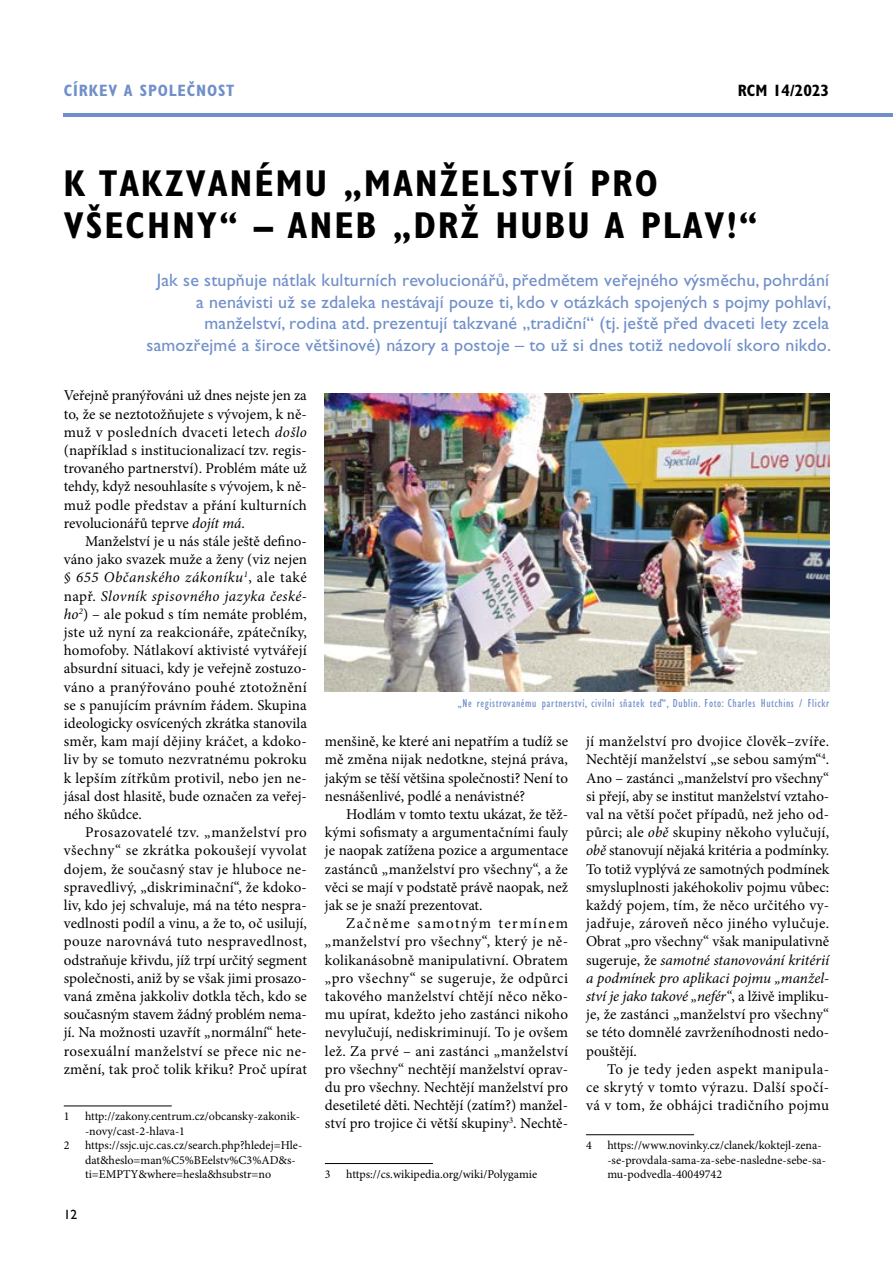
<style>
.page{position:relative;width:893px;height:1263px;background:#fff}
.page>*{position:absolute;margin:0;border:0;box-sizing:border-box;transform-origin:0 0}
.t1{font:700 condensed 37.5px "Gill Sans Std";letter-spacing:.05em;color:#000}
.t2{font:18px/21.6px "Gill Sans Std";letter-spacing:.01em;color:#708fc9;text-align:right}
.t3{font:700 condensed 16.5px "Gill Sans Std";letter-spacing:.05em;color:#708fc9}
.t4{font:700 condensed 16.5px "Gill Sans Std";color:#000}
.t5{font:15px/18.1px "Minion Pro";letter-spacing:.005em;color:#000;text-align:justify}
.t6{font:13.5px "Gill Sans Std";color:#000}
.t7{font:12px/14.4px "Minion Pro";color:#000}
.t8{font:condensed 12px "Gill Sans Std";letter-spacing:.05em;color:#708fc9}
.s1{font-style:italic}
</style>
<div class="page">
<hr style="left:64px;top:113px;width:829px;height:4px;background:#708fc9">
<img style="left:325px;top:393px;width:504px;height:298px">
<hr style="left:64px;top:1106px;width:108px;height:1px;background:#000">
<hr style="left:325px;top:1163px;width:108px;height:1px;background:#000">
<hr style="left:586px;top:1134px;width:108px;height:1px;background:#000">
<p class="t3" style="left:64px;top:81px;width:134px">CÍRKEV A SPO LEČNOST</p>
<p class="t4" style="left:738px;top:81px;width:93px">RCM 14/2023</p>
<h1 class="t1" style="left:64px;top:161px;width:57px">K TAKZ</h1>
<h1 class="t1" style="left:186px;top:161px;width:203px">VANÉMU „MAN</h1>
<h1 class="t1" style="left:440px;top:161px;width:173px">ŽELSTVÍ PRO</h1>
<h1 class="t1" style="left:64px;top:203px;width:85px">VŠECHN</h1>
<h1 class="t1" style="left:197px;top:203px;width:322px">Y“ – AN EB „DRŽ HUBU</h1>
<h1 class="t1" style="left:604px;top:203px;width:154px">A PLAV!“</h1>
<p class="t2" style="left:147px;top:269px;width:686px">Jak se stupňuje nátlak kulturních revolucionářů, předmětem veřejného výsměchu, pohrdání a nenávisti už se zdaleka nestávají pouze ti, kdo v otázkách spojených s pojmy pohlaví, manželství, rodina atd. prezentují takzvané „tradiční“ (tj. ještě před dvaceti lety zcela samozřejmé a široce většinové) názory a postoje – to už si dnes totiž nedovolí skoro nikdo.</p>
<p class="t5" style="left:64px;top:387px;width:245px">Veřejně pranýřováni už dnes nejste jen za to, že se neztotožňujete s vývojem, k ně&shy;muž v posledních dvaceti letech <span class="s1">došlo </span>(například s institucionalizací tzv. regis&shy;trovaného partnerství). Problém máte už tehdy, když nesouhlasíte s vývojem, k ně&shy;muž podle představ a přání kulturních revolucionářů teprve <span class="s1">dojít má</span>.</p>
<p class="t5" style="left:64px;top:532px;width:245px;text-indent:21px">Manželství je u nás stále ještě defino&shy;váno jako svazek muže a ženy (viz nejen <span class="s1">§ 655 Občanského zákoníku</span><sup>1</sup>, ale také např. <span class="s1">Slovník spisovného jazyka české&shy;ho</span><sup>2</sup>) – ale pokud s tím nemáte problém, jste už nyní za reakcionáře, zpátečníky, homofoby. Nátlakoví aktivisté vytvářejí absurdní situaci, kdy je veřejně zostuzo&shy;váno a pranýřováno pouhé ztotožnění se s panujícím právním řádem. Skupina ideologicky osvícených zkrátka stanovila směr, kam mají dějiny kráčet, a kdoko&shy;liv by se tomuto nezvratnému pokroku k lepším zítřkům protivil, nebo jen ne&shy;jásal dost hlasitě, bude označen za veřej&shy;ného škůdce.</p>
<p class="t5" style="left:64px;top:823px;width:245px;text-indent:21px">Prosazovatelé tzv. „manželství pro všechny“ se zkrátka pokoušejí vyvolat dojem, že současný stav je hluboce ne&shy;spravedlivý, „diskriminační“, že kdoko&shy;liv, kdo jej schvaluje, má na této nespra&shy;vedlnosti podíl a vinu, a že to, oč usilují, pouze narovnává tuto nespravedlnost, odstraňuje křivdu, jíž trpí určitý segment společnosti, aniž by se však jimi prosazo&shy;vaná změna jakkoliv dotkla těch, kdo se současným stavem žádný problém nema&shy;jí. Na možnosti uzavřít „normální“ hete&shy;rosexuální manželství se přece nic ne&shy;změní, tak proč tolik křiku? Proč upírat</p>
<p class="t7" style="left:64px;top:1109px;width:7px">1</p>
<p class="t7" style="left:85px;top:1109px;width:217px">http://zakony.centrum.cz/obcansky-zakonik--novy/cast-2-hlava-1</p>
<p class="t7" style="left:64px;top:1138px;width:7px">2</p>
<p class="t7" style="left:85px;top:1138px;width:219px">https://ssjc.ujc.cas.cz/search.php?hledej=Hle&shy;dat&amp;heslo=man%C5%BEelstv%C3%AD&amp;s&shy;ti=EMPTY&amp;where=hesla&amp;hsubstr=no</p>
<p class="t6" style="left:64px;top:1207px;width:15px">12</p>
<p class="t8" style="left:458px;top:697px;width:373px">„Ne registrovanému partnerství, civilní sňatek teď“, Dublin. Foto: Charles Hutchins / Flickr</p>
<p class="t5" style="left:325px;top:732px;width:245px">menšině, ke které ani nepatřím a tudíž se mě změna nijak nedotkne, stejná práva, jakým se těší většina společnosti? Není to nesnášenlivé, podlé a nenávistné?</p>
<p class="t5" style="left:325px;top:805px;width:245px;text-indent:21px">Hodlám v tomto textu ukázat, že těž&shy;kými sofismaty a argumentačními fauly je naopak zatížena pozice a argumentace zastánců „manželství pro všechny“, a že věci se mají v podstatě právě naopak, než jak se je snaží prezentovat.</p>
<p class="t5" style="left:325px;top:914px;width:245px;text-indent:21px">Začněme samotným termínem „manželství pro všechny“, který je ně&shy;kolikanásobně manipulativní. Obratem „pro všechny“ se sugeruje, že odpůrci takového manželství chtějí něco něko&shy;mu upírat, kdežto jeho zastánci nikoho nevylučují, nediskriminují. To je ovšem lež. Za prvé – ani zastánci „manželství pro všechny“ nechtějí manželství oprav&shy;du pro všechny. Nechtějí manželství pro desetileté děti. Nechtějí (zatím?) manžel&shy;ství pro trojice či větší skupiny<sup>3</sup>. Nechtě-</p>
<p class="t7" style="left:325px;top:1167px;width:7px">3</p>
<p class="t7" style="left:346px;top:1167px;width:193px">https://cs.wikipedia.org/wiki/Polygamie</p>
<p class="t5" style="left:586px;top:732px;width:245px">jí manželství pro dvojice člověk–zvíře.<br>Nechtějí manželství „se sebou samým“<sup>4</sup>.<br>Ano – zastánci „manželství pro všechny“ si přejí, aby se institut manželství vztaho&shy;val na větší počet případů, než jeho od&shy;půrci; ale <span class="s1">obě</span> skupiny někoho vylučují, <span class="s1">obě</span> stanovují nějaká kritéria a podmínky.<br>To totiž vyplývá ze samotných podmínek smysluplnosti jakéhokoliv pojmu vůbec: každý pojem, tím, že něco určitého vy&shy;jadřuje, zároveň něco jiného vylučuje.<br>Obrat „pro všechny“ však manipulativně sugeruje, že <span class="s1">samotné stanovování kritérií a podmínek pro aplikaci pojmu „manžel&shy;ství je jako takové „nefér“</span>, a lživě impliku&shy;je, že zastánci „manželství pro všechny“ se této domnělé zavrženíhodnosti nedo&shy;pouštějí.</p>
<p class="t5" style="left:586px;top:1060px;width:245px;text-indent:21px">To je tedy jeden aspekt manipula&shy;ce skrytý v tomto výrazu. Další spočí&shy;vá v tom, že obhájci tradičního pojmu</p>
<p class="t7" style="left:586px;top:1138px;width:7px">4</p>
<p class="t7" style="left:607px;top:1138px;width:220px">https://www.novinky.cz/clanek/koktejl-zena--se-provdala-sama-za-sebe-nasledne-sebe-sa&shy;mu-podvedla-40049742</p>
</div>
